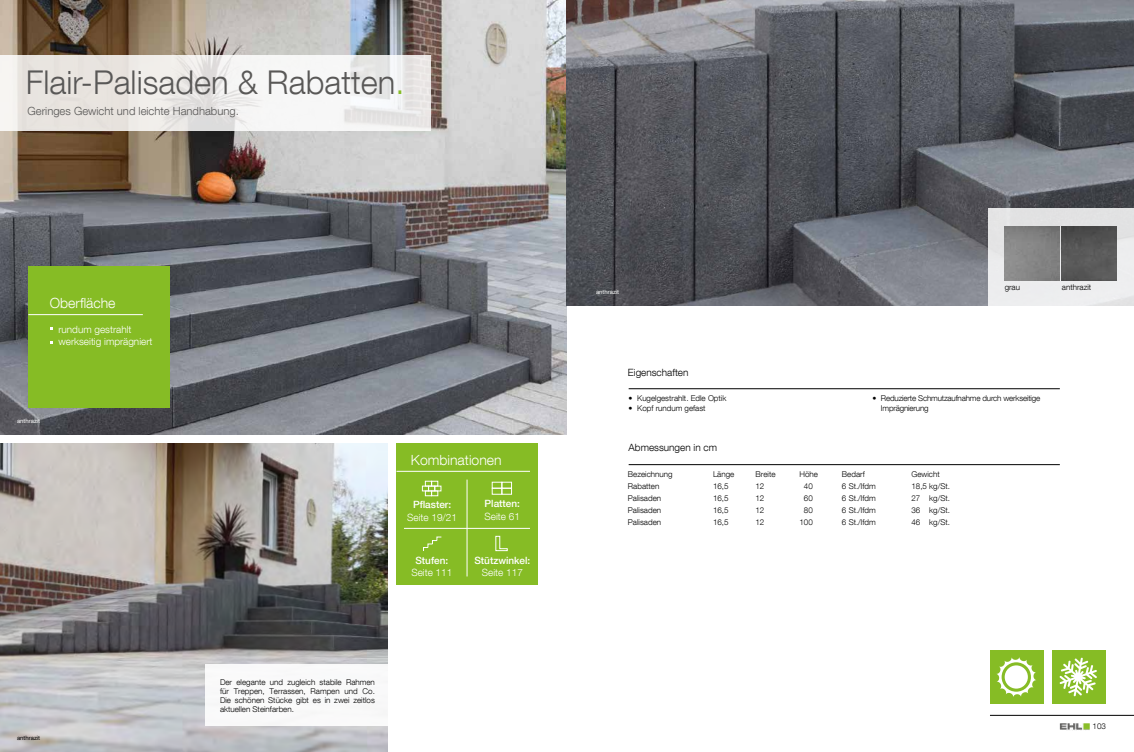
<style>
.page{position:relative;width:1134px;height:752px;background:#fff}
.page>*{position:absolute;margin:0;border:0;box-sizing:border-box;transform-origin:0 0}
.t1{font:300 32.7px "Helvetica Neue LT Com";color:#595857}
.t2{font:300 14px "Helvetica Neue LT Com";color:#fff}
.t3{font:300 11.2px "Helvetica Neue LT Com";color:#595857}
.t4{font:300 10px/12.6px "Helvetica Neue LT Com";color:#fff}
.t5{font:500 10px "Helvetica Neue LT Com";color:#fff}
.t6{font:300 10px "Helvetica Neue LT Com";color:#000}
.t7{font:300 8px/9px "Helvetica Neue LT Com";color:#000;text-align:justify}
.t8{font:300 8px/10px "Helvetica Neue LT Com";letter-spacing:-.02em;color:#000}
.t9{font:6px "Helvetica Neue LT Com";color:#fff}
.t10{font:6px "Helvetica Neue LT Com";color:#000}
.s1{color:#86bc25}
</style>
<div class="page">
<img style="left:1059px;top:723px;width:31px;height:6px">
<div style="left:396px;top:443px;width:142px;height:141px;background:#86bc25"></div>
<div style="left:492px;top:481px;width:10px;height:7px;border:1px solid #fff"></div>
<div style="left:492px;top:488px;width:10px;height:6px;border:1px solid #fff"></div>
<div style="left:502px;top:481px;width:10px;height:7px;border:1px solid #fff"></div>
<div style="left:502px;top:488px;width:10px;height:6px;border:1px solid #fff"></div>
<svg style="left:423px;top:536px;width:19px;height:15px"></svg>
<svg style="left:495px;top:535px;width:13px;height:16px"></svg>
<hr style="left:404px;top:528px;width:126px;height:1px;background:#fff">
<hr style="left:467px;top:479px;width:1px;height:97px;background:#fff">
<hr style="left:396px;top:471px;width:134px;height:1px;background:#fff">
<div style="left:425px;top:480px;width:7px;height:6px;border:1px solid #fff"></div>
<div style="left:428px;top:485px;width:7px;height:6px;border:1px solid #fff"></div>
<div style="left:422px;top:485px;width:7px;height:6px;border:1px solid #fff"></div>
<div style="left:431px;top:480px;width:7px;height:6px;border:1px solid #fff"></div>
<svg style="left:425px;top:490px;width:13px;height:5px"></svg>
<div style="left:434px;top:485px;width:7px;height:6px;border:1px solid #fff"></div>
<img style="left:0;top:0;width:567px;height:434px">
<div style="left:28px;top:266px;width:142px;height:141px;background:#86bc25"></div>
<hr style="left:28px;top:314px;width:115px;height:1px;background:#fff">
<svg style="left:0;top:56px;width:431px;height:75px"></svg>
<img style="left:0;top:443px;width:388px;height:308px">
<img style="left:567px;top:0;width:567px;height:305px">
<svg style="left:988px;top:209px;width:146px;height:97px;background:#e5e5e6"></svg>
<img style="left:1005px;top:226px;width:54px;height:55px">
<img style="left:1062px;top:226px;width:54px;height:55px">
<hr style="left:629px;top:388px;width:431px;height:1px;background:#000">
<hr style="left:629px;top:464px;width:431px;height:1px;background:#000">
<div style="left:205px;top:664px;width:184px;height:61px;background:#fff"></div>
<hr style="left:990px;top:714px;width:144px;height:1px;background:#000">
<div style="left:990px;top:650px;width:53px;height:53px;background:#86bc25"></div>
<svg style="left:996px;top:657px;width:40px;height:40px"></svg>
<svg style="left:1001px;top:662px;width:30px;height:29px"></svg>
<div style="left:1005px;top:665px;width:23px;height:23px;background:#fff;border-radius:50%"></div>
<div style="left:1052px;top:650px;width:54px;height:53px;background:#86bc25"></div>
<svg style="left:1059px;top:657px;width:38px;height:39px"></svg>
<h1 class="t1" style="left:26px;top:63px;width:380px">Flair-Palisaden &amp; Rabatten<span class="s1">.</span></h1>
<h3 class="t3" style="left:28px;top:104px;width:213px">Geringes Gewicht und leichte Handhabung.</h3>
<h2 class="t2" style="left:50px;top:294px;width:67px">Oberfläche</h2>
<p class="t4" style="left:58px;top:322px;width:96px">rundum gestrahlt werkseitig imprägniert</p>
<p class="t9" style="left:17px;top:417px;width:25px">anthrazit</p>
<p class="t10" style="left:17px;top:734px;width:25px">anthrazit</p>
<h2 class="t2" style="left:411px;top:451px;width:92px">Kombinationen</h2>
<p class="t5" style="left:413px;top:498px;width:40px">Pflaster:</p>
<p class="t4" style="left:407px;top:510px;width:51px">Seite 19/21</p>
<p class="t5" style="left:485px;top:497px;width:37px">Platten:</p>
<p class="t4" style="left:485px;top:509px;width:37px">Seite 61</p>
<p class="t5" style="left:415px;top:553px;width:34px">Stufen:</p>
<p class="t4" style="left:411px;top:566px;width:42px">Seite 111</p>
<p class="t5" style="left:474px;top:554px;width:57px">Stützwinkel:</p>
<p class="t4" style="left:482px;top:566px;width:42px">Seite 117</p>
<p class="t7" style="left:220px;top:676px;width:156px">Der elegante und zugleich stabile Rahmen für Treppen, Terrassen, Rampen und Co.<br>Die schönen Stücke gibt es in zwei zeitlos aktuellen Steinfarben.</p>
<p class="t9" style="left:596px;top:288px;width:25px">anthrazit</p>
<p class="t7" style="left:1005px;top:282px;width:17px">grau</p>
<p class="t7" style="left:1062px;top:282px;width:31px">anthrazit</p>
<p class="t6" style="left:628px;top:366px;width:62px">Eigenschaften</p>
<p class="t7" style="left:629px;top:393px;width:99px">• Kugelgestrahlt. Edle Optik</p>
<p class="t7" style="left:629px;top:403px;width:78px">• Kopf rundum gefast</p>
<p class="t8" style="left:881px;top:392px;width:161px;text-indent:-9px">• Reduzierte Schmutzaufnahme durch werkseitige<br>Imprägnierung</p>
<p class="t6" style="left:629px;top:441px;width:90px">Abmessungen in cm</p>
<p class="t7" style="left:628px;top:469px;width:46px">Bezeichnung</p>
<p class="t7" style="left:713px;top:469px;width:23px">Länge</p>
<p class="t7" style="left:755px;top:469px;width:22px">Breite</p>
<p class="t7" style="left:799px;top:469px;width:20px">Höhe</p>
<p class="t7" style="left:842px;top:469px;width:24px">Bedarf</p>
<p class="t7" style="left:911px;top:469px;width:30px">Gewicht</p>
<p class="t7" style="left:628px;top:481px;width:33px">Rabatten</p>
<p class="t7" style="left:713px;top:481px;width:17px">16,5</p>
<p class="t7" style="left:755px;top:481px;width:10px">12</p>
<p class="t7" style="left:804px;top:481px;width:10px">40</p>
<p class="t7" style="left:842px;top:481px;width:35px">6 St./lfdm</p>
<p class="t7" style="left:911px;top:481px;width:40px">18,5 kg/St.</p>
<p class="t7" style="left:628px;top:493px;width:35px">Palisaden</p>
<p class="t7" style="left:713px;top:493px;width:17px">16,5</p>
<p class="t7" style="left:755px;top:493px;width:10px">12</p>
<p class="t7" style="left:804px;top:493px;width:10px">60</p>
<p class="t7" style="left:842px;top:493px;width:35px">6 St./lfdm</p>
<p class="t7" style="left:911px;top:493px;width:40px">27 kg/St.</p>
<p class="t7" style="left:628px;top:505px;width:35px">Palisaden</p>
<p class="t7" style="left:713px;top:505px;width:17px">16,5</p>
<p class="t7" style="left:755px;top:505px;width:10px">12</p>
<p class="t7" style="left:804px;top:505px;width:10px">80</p>
<p class="t7" style="left:842px;top:505px;width:35px">6 St./lfdm</p>
<p class="t7" style="left:911px;top:505px;width:40px">36 kg/St.</p>
<p class="t7" style="left:628px;top:517px;width:35px">Palisaden</p>
<p class="t7" style="left:713px;top:517px;width:17px">16,5</p>
<p class="t7" style="left:755px;top:517px;width:10px">12</p>
<p class="t7" style="left:799px;top:517px;width:15px">100</p>
<p class="t7" style="left:842px;top:517px;width:35px">6 St./lfdm</p>
<p class="t7" style="left:911px;top:517px;width:40px">46 kg/St.</p>
<p class="t7" style="left:1093px;top:721px;width:15px">103</p>
</div>
